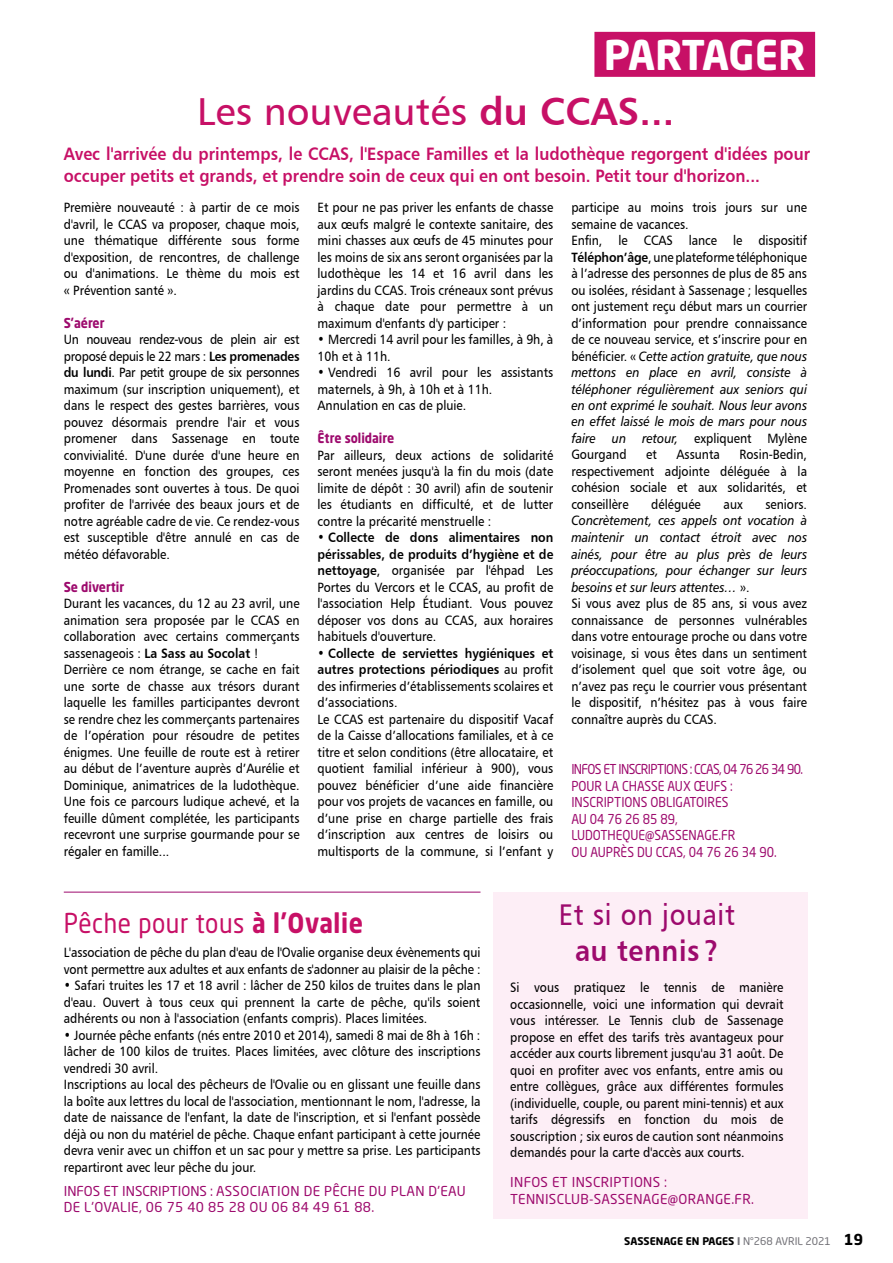
<style>
.page{position:relative;width:893px;height:1263px;background:#fff}
.page>*{position:absolute;margin:0;border:0;box-sizing:border-box;transform-origin:0 0}
.t1{font:700 40.5px "Neo Sans Std";letter-spacing:-.02em;color:#fff}
.t2{font:39px "Humanist 777 BT Roman B";letter-spacing:.005em;color:#c71066}
.t3{font:30px "Humanist 777 BT Roman B";letter-spacing:.025em;color:#9d0a6d;scale:.9 1}
.t4{font:30px "Humanist 777 BT Bold B";letter-spacing:.025em;color:#9d0a6d;scale:.9 1}
.t5{font:27px "Neo Sans Std";letter-spacing:.025em;color:#c71066;scale:.9 1}
.t6{font:18px/21.6px "Humanist 777 BT Bold B";color:#c71066;scale:.9 1}
.t7{font:13.5px/16.5px "Humanist 777 BT Roman B";color:#000;text-align:justify;scale:.9 1}
.t8{font:13.5px/16.5px "Humanist 777 BT Italic B";color:#000;text-align:justify;scale:.9 1}
.t9{font:13.5px/16.5px "Humanist 777 BT Bold B";color:#000;scale:.9 1}
.t10{font:13.5px/16.5px "Neo Sans Std";color:#9d0a6d;scale:.9 1}
.t11{font:13.5px/16.5px "Neo Sans Std";letter-spacing:.025em;color:#9d0a6d}
.t12{font:700 13.5px "Neo Sans Std";color:#9d0a6d;scale:.9 1}
.t13{font:700 10.5px "Neo Sans Std";color:#000}
.s1{font-family:"Humanist 777 BT Bold B"}
.s2{font-family:"Humanist 777 BT Roman B"}
.s3{font-family:"Humanist 777 BT Italic B"}
.s4{font-weight:700}
.s5{color:#706f75}
.s6{font-weight:400;color:#706f75}
.s7{font-size:15px}
</style>
<div class="page">
<hr style="left:64px;top:892px;width:416px;height:1px;background:#9d0a6d">
<div style="left:493px;top:892px;width:315px;height:326px;background:#fdeef6"></div>
<div style="left:594px;top:32px;width:221px;height:45px;background:#c71066"></div>
<h1 class="t1" style="left:604px;top:29px;width:203px">PARTAGER</h1>
<h2 class="t2" style="left:197px;top:87px;width:479px">Les nouveautés <span class="s1">du CCAS...</span></h2>
<h3 class="t6" style="left:64px;top:143px;width:831px">Avec l'arrivée du printemps, le CCAS, l'Espace Familles et la ludothèque regorgent d'idées pour occuper petits et grands, et prendre soin de ceux qui en ont besoin. Petit tour d'horizon...</h3>
<p class="t7" style="left:64px;top:199px;width:263px">Première nouveauté : à partir de ce mois d'avril, le CCAS va proposer, chaque mois, une thématique différente sous forme d'exposition, de rencontres, de challenge ou d'animations. Le thème du mois est « Prévention santé ».</p>
<p class="t12" style="left:64px;top:314px;width:47px">S'aérer</p>
<p class="t7" style="left:64px;top:331px;width:263px">Un nouveau rendez-vous de plein air est proposé depuis le 22 mars : <span class="s1">Les promenades du lundi</span>. Par petit groupe de six personnes maximum (sur inscription uniquement), et dans le respect des gestes barrières, vous pouvez désormais prendre l'air et vous promener dans Sassenage en toute convivialité. D'une durée d'une heure en moyenne en fonction des groupes, ces Promenades sont ouvertes à tous. De quoi profiter de l'arrivée des beaux jours et de notre agréable cadre de vie. Ce rendez-vous est susceptible d'être annulé en cas de météo défavorable.</p>
<p class="t12" style="left:64px;top:578px;width:69px">Se divertir</p>
<p class="t7" style="left:64px;top:595px;width:263px">Durant les vacances, du 12 au 23 avril, une animation sera proposée par le CCAS en collaboration avec certains commerçants</p>
<p class="t9" style="left:64px;top:644px;width:218px"><span class="s2">sassenageois :</span> La Sass au Socolat <span class="s2">!</span></p>
<p class="t7" style="left:64px;top:661px;width:263px">Derrière ce nom étrange, se cache en fait une sorte de chasse aux trésors durant laquelle les familles participantes devront se rendre chez les commerçants partenaires de l’opération pour résoudre de petites énigmes. Une feuille de route est à retirer au début de l’aventure auprès d’Aurélie et Dominique, animatrices de la ludothèque.<br>Une fois ce parcours ludique achevé, et la feuille dûment complétée, les participants recevront une surprise gourmande pour se régaler en famille...</p>
<p class="t7" style="left:318px;top:199px;width:264px">Et pour ne pas priver les enfants de chasse aux œufs malgré le contexte sanitaire, des mini chasses aux œufs de 45 minutes pour les moins de six ans seront organisées par la ludothèque les 14 et 16 avril dans les jardins du CCAS. Trois créneaux sont prévus à chaque date pour permettre à un maximum d'enfants d'y participer :</p>
<p class="t7" style="left:318px;top:331px;width:263px">• Mercredi 14 avril pour les familles, à 9h, à<br>10h et à 11h.</p>
<p class="t7" style="left:318px;top:364px;width:263px;text-align:left">• Vendredi 16 avril pour les assistants maternels, à 9h, à 10h et à 11h.<br>Annulation en cas de pluie.</p>
<p class="t12" style="left:318px;top:429px;width:87px">Être solidaire</p>
<p class="t7" style="left:318px;top:446px;width:263px">Par ailleurs, deux actions de solidarité seront menées jusqu'à la fin du mois (date limite de dépôt : 30 avril) afin de soutenir les étudiants en difficulté, et de lutter contre la précarité menstruelle :</p>
<p class="t9" style="left:318px;top:529px;width:263px"><span class="s2">•</span> Collecte de dons alimentaires non périssables, de produits d’hygiène et de</p>
<p class="t7" style="left:318px;top:562px;width:263px"><span class="s1">nettoyage</span>, organisée par l'éhpad Les Portes du Vercors et le CCAS, au profit de l'association Help Étudiant. Vous pouvez déposer vos dons au CCAS, aux horaires habituels d'ouverture.</p>
<p class="t9" style="left:318px;top:644px;width:263px"><span class="s2">•</span> Collecte de serviettes hygiéniques et autres protections périodiques <span class="s2">au profit</span></p>
<p class="t7" style="left:318px;top:677px;width:263px;text-align:left">des infirmeries d’établissements scolaires et d’associations.<br>Le CCAS est partenaire du dispositif Vacaf de la Caisse d’allocations familiales, et à ce titre et selon conditions (être allocataire, et quotient familial inférieur à 900), vous pouvez bénéficier d’une aide financière pour vos projets de vacances en famille, ou d’une prise en charge partielle des frais d’inscription aux centres de loisirs ou multisports de la commune, si l’enfant y</p>
<p class="t7" style="left:571px;top:199px;width:263px;text-align:left">participe au moins trois jours sur une semaine de vacances.<br>Enfin, le CCAS lance le dispositif <span class="s1">Téléphon’âge</span>, une plateforme téléphonique à l’adresse des personnes de plus de 85 ans ou isolées, résidant à Sassenage ; lesquelles ont justement reçu début mars un courrier d’information pour prendre connaissance de ce nouveau service, et s’inscrire pour en</p>
<p class="t8" style="left:571px;top:347px;width:263px"><span class="s2">bénéficier. «</span> Cette action gratuite, que nous mettons en place en avril, consiste à téléphoner régulièrement aux seniors qui en ont exprimé le souhait. Nous leur avons en effet laissé le mois de mars pour nous</p>
<p class="t7" style="left:571px;top:430px;width:263px"><span class="s3">faire un retour,</span> expliquent Mylène<br>Gourgand</p>
<p class="t7" style="left:571px;top:446px;width:263px;text-indent:168px">Rosin-Bedin, respectivement adjointe déléguée à la cohésion sociale et aux solidarités, et conseillère</p>
<p class="t7" style="left:646px;top:446px;width:13px">et</p>
<p class="t7" style="left:676px;top:446px;width:50px">Assunta</p>
<p class="t7" style="left:651px;top:496px;width:57px">déléguée</p>
<p class="t7" style="left:724px;top:496px;width:23px">aux</p>
<p class="t7" style="left:765px;top:496px;width:48px">seniors.</p>
<p class="t8" style="left:571px;top:512px;width:263px">Concrètement, ces appels ont vocation à maintenir un contact étroit avec nos ainés, pour être au plus près de leurs préoccupations, pour échanger sur leurs besoins et sur leurs attentes… <span class="s2">».</span></p>
<p class="t7" style="left:571px;top:595px;width:263px">Si vous avez plus de 85 ans, si vous avez connaissance de personnes vulnérables dans votre entourage proche ou dans votre voisinage, si vous êtes dans un sentiment d’isolement quel que soit votre âge, ou n’avez pas reçu le courrier vous présentant le dispositif, n’hésitez pas à vous faire connaître auprès du CCAS.</p>
<p class="t10" style="left:571px;top:761px;width:259px">INFOS ET INSCRIPTIONS : CCAS, 04 76 26 34 90.<br>POUR LA CHASSE AUX ŒUFS :<br>INSCRIPTIONS OBLIGATOIRES<br>AU 04 76 26 85 89,<br>LUDOTHEQUE@SASSENAGE.FR<br>OU AUPRÈS DU CCAS, 04 76 26 34 90.</p>
<h3 class="t5" style="left:64px;top:907px;width:334px">Pêche pour tous <span class="s4">à l’Ovalie</span></h3>
<p class="t7" style="left:64px;top:944px;width:465px">L'association de pêche du plan d'eau de l'Ovalie organise deux évènements qui vont permettre aux adultes et aux enfants de s'adonner au plaisir de la pêche :</p>
<p class="t7" style="left:64px;top:977px;width:464px">• Safari truites les 17 et 18 avril : lâcher de 250 kilos de truites dans le plan d'eau. Ouvert à tous ceux qui prennent la carte de pêche, qu'ils soient adhérents ou non à l'association (enfants compris). Places limitées.</p>
<p class="t7" style="left:64px;top:1026px;width:465px;text-align:left">• Journée pêche enfants (nés entre 2010 et 2014), samedi 8 mai de 8h à 16h : lâcher de 100 kilos de truites. Places limitées, avec clôture des inscriptions vendredi 30 avril.<br>Inscriptions au local des pêcheurs de l'Ovalie ou en glissant une feuille dans la boîte aux lettres du local de l'association, mentionnant le nom, l'adresse, la date de naissance de l'enfant, la date de l'inscription, et si l'enfant possède déjà ou non du matériel de pêche. Chaque enfant participant à cette journée devra venir avec un chiffon et un sac pour y mettre sa prise. Les participants repartiront avec leur pêche du jour.</p>
<p class="t11" style="left:64px;top:1182px;width:403px">INFOS ET INSCRIPTIONS : ASSOCIATION DE PÊCHE DU PLAN D'EAU<br>DE L'OVALIE, 06 75 40 85 28 OU 06 84 49 61 88.</p>
<h3 class="t3" style="left:559px;top:896px;width:197px">Et si on jouait</h3>
<h3 class="t4" style="left:575px;top:931px;width:161px">au tennis ?</h3>
<p class="t7" style="left:510px;top:979px;width:305px">Si vous pratiquez le tennis de manière occasionnelle, voici une information qui devrait vous intéresser. Le Tennis club de Sassenage propose en effet des tarifs très avantageux pour accéder aux courts librement jusqu'au 31 août. De quoi en profiter avec vos enfants, entre amis ou entre collègues, grâce aux différentes formules (individuelle, couple, ou parent mini-tennis) et aux tarifs dégressifs en fonction du mois de souscription ; six euros de caution sont néanmoins demandés pour la carte d'accès aux courts.</p>
<p class="t11" style="left:510px;top:1174px;width:245px">INFOS ET INSCRIPTIONS :<br>TENNISCLUB-SASSENAGE@ORANGE.FR.</p>
<p class="t13" style="left:624px;top:1234px;width:240px">SASSENAGE EN PAGES <span class="s5">I</span> <span class="s6">N°268 AVRIL 2021</span> <span class="s7">19</span></p>
</div>
